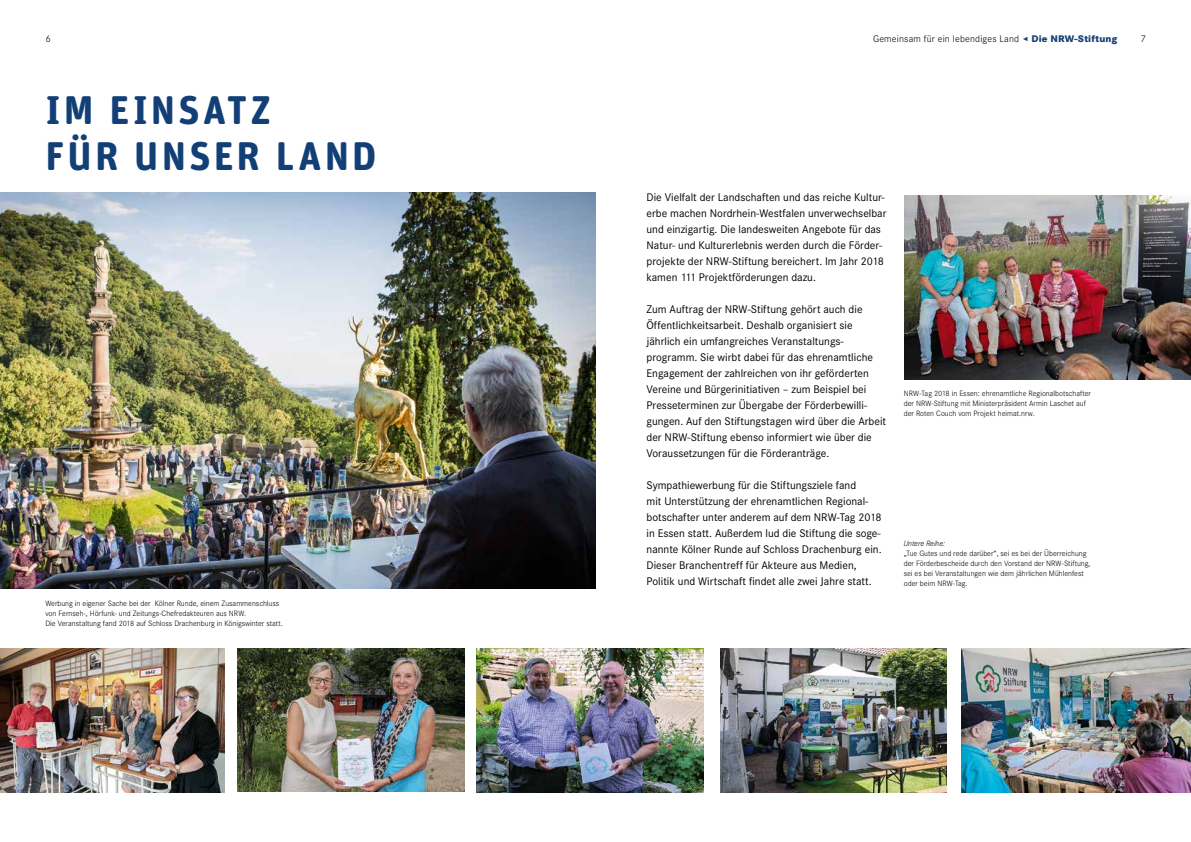
<style>
.page{position:relative;width:1191px;height:842px;background:#fff}
.page>*{position:absolute;margin:0;border:0;box-sizing:border-box;transform-origin:0 0}
.t1{font:700 40px/46px "Unit Rounded Pro";letter-spacing:.08em;color:#124076}
.t2{font:11.5px/16px "Corporate S";color:#000}
.t3{font:300 10px "Corporate S";letter-spacing:.02em;color:#000}
.t4{font:300 8px/10px "Corporate S";color:#000}
.t5{font:italic 300 8px "Corporate S";color:#000}
.s1{font-weight:800;color:#124076}
</style>
<div class="page">
<img style="left:0;top:192px;width:595px;height:396px">
<img style="left:720px;top:648px;width:227px;height:144px">
<img style="left:961px;top:648px;width:230px;height:144px">
<img style="left:0;top:648px;width:224px;height:144px">
<img style="left:238px;top:648px;width:227px;height:144px">
<img style="left:904px;top:195px;width:287px;height:184px">
<img style="left:476px;top:648px;width:227px;height:144px">
<p class="t3" style="left:45px;top:33px;width:7px">6</p>
<p class="t3" style="left:873px;top:33px;width:246px">Gemeinsam für ein lebendiges Land <span class="s1">Die NRW-Stiftung</span></p>
<p class="t3" style="left:1140px;top:33px;width:7px">7</p>
<h1 class="t1" style="left:46px;top:85px;width:333px">IM EINSATZ<br>FÜR UNSER LAND</h1>
<p class="t4" style="left:45px;top:598px;width:239px">Werbung in eigener Sache bei der Kölner Runde, einem Zusammenschluss von Fernseh-, Hörfunk- und Zeitungs-Chefredakteuren aus NRW.<br>Die Veranstaltung fand 2018 auf Schloss Drachenburg in Königswinter statt.</p>
<p class="t2" style="left:646px;top:189px;width:241px">Die Vielfalt der Landschaften und das reiche Kultur&shy;erbe machen Nordrhein-Westfalen unverwechselbar und einzigartig. Die landesweiten Angebote für das Natur- und Kulturerlebnis werden durch die Förder&shy;projekte der NRW-Stiftung bereichert. Im Jahr 2018 kamen 111 Projektförderungen dazu.</p>
<p class="t2" style="left:646px;top:301px;width:241px">Zum Auftrag der NRW-Stiftung gehört auch die Öffentlichkeitsarbeit. Deshalb organisiert sie jährlich ein umfangreiches Veranstaltungs&shy;programm. Sie wirbt dabei für das ehrenamtliche Engagement der zahlreichen von ihr geförderten Vereine und Bürgerinitiativen – zum Beispiel bei Presseterminen zur Übergabe der Förderbewilli&shy;gungen. Auf den Stiftungstagen wird über die Arbeit der NRW-Stiftung ebenso informiert wie über die Voraussetzungen für die Förderanträge.</p>
<p class="t2" style="left:646px;top:477px;width:236px">Sympathiewerbung für die Stiftungsziele fand<br>mit Unterstützung der ehrenamtlichen Regional&shy;botschafter unter anderem auf dem NRW-Tag 2018 in Essen statt. Außerdem lud die Stiftung die soge&shy;nannte Kölner Runde auf Schloss Drachenburg ein.<br>Dieser Branchentreff für Akteure aus Medien, Politik und Wirtschaft findet alle zwei Jahre statt.</p>
<p class="t4" style="left:903px;top:389px;width:189px">NRW-Tag 2018 in Essen: ehrenamtliche Regionalbotschafter der NRW-Stiftung mit Ministerpräsident Armin Laschet auf der Roten Couch vom Projekt heimat.nrw.</p>
<p class="t5" style="left:903px;top:539px;width:43px">Untere Reihe:</p>
<p class="t4" style="left:903px;top:548px;width:188px">„Tue Gutes und rede darüber“, sei es bei der Überreichung der Förderbescheide durch den Vorstand der NRW-Stiftung, sei es bei Veranstaltungen wie dem jährlichen Mühlenfest oder beim NRW-Tag.</p>
</div>
